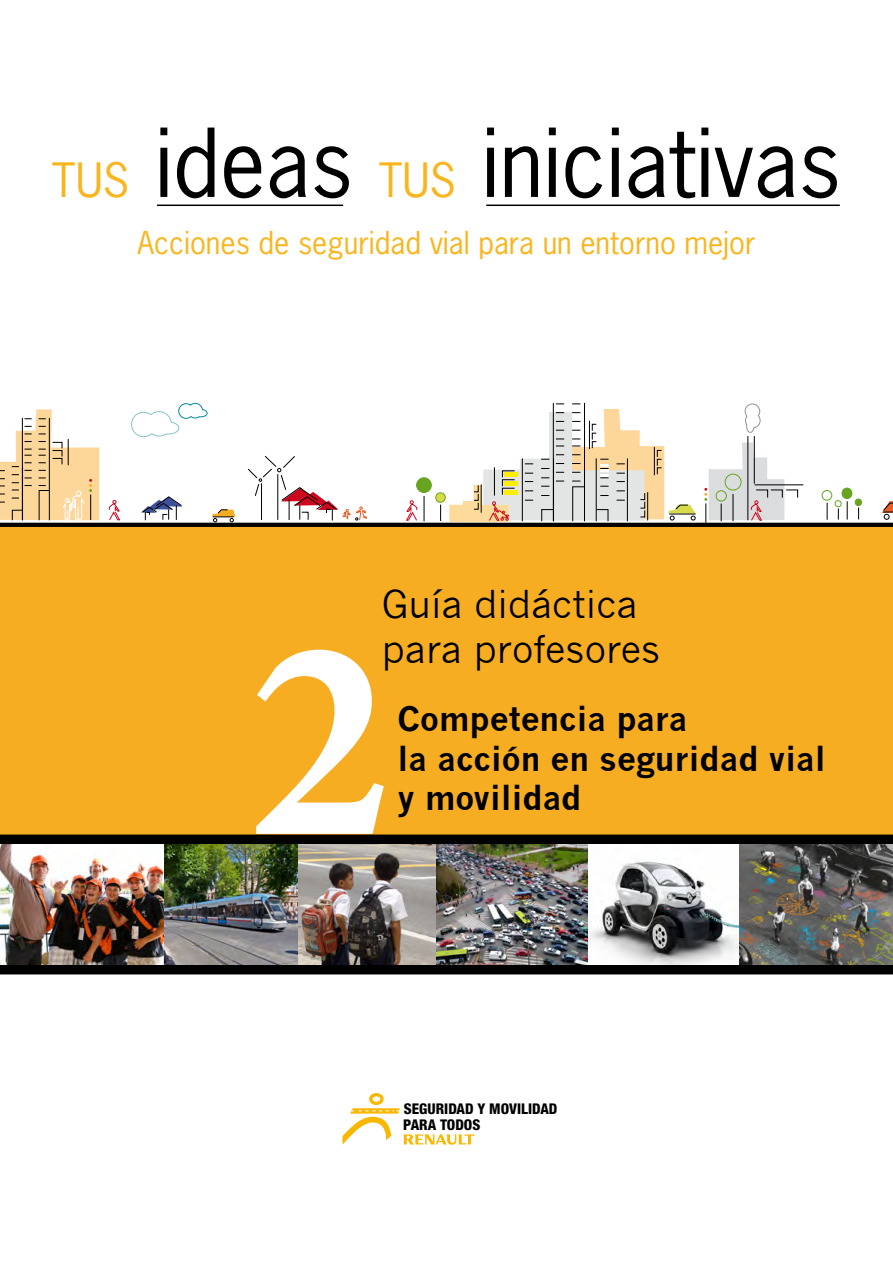
<style>
.page{position:relative;width:893px;height:1263px;background:#fff}
.page>*{position:absolute;margin:0;border:0;box-sizing:border-box;transform-origin:0 0}
.t1{font:700 289.95px "Minion Pro";color:#fff}
.t2{font:89.1px "News Gothic Std";color:#000}
.t3{font:37.5px/45px "News Gothic";color:#000}
.t4{font:700 33px/39.6px "News Gothic";color:#000}
.t5{font:29.7px "News Gothic Std";color:#f9b51d}
.t6{font:800 condensed 14.85px/16.2px "Helvetica Neue LT Std";color:#000}
.s1{font-size:44.55px;color:#f9b51d}
</style>
<div class="page">
<div style="left:0;top:523px;width:893px;height:330px;background:#f7ad21"></div>
<svg style="left:0;top:834px;width:893px;height:10px;background:#0d0901"></svg>
<div style="left:0;top:965px;width:893px;height:9px;background:#000"></div>
<svg style="left:0;top:402px;width:893px;height:125px"></svg>
<img style="left:164px;top:844px;width:134px;height:121px">
<img style="left:0;top:844px;width:164px;height:121px">
<img style="left:298px;top:844px;width:139px;height:121px">
<img style="left:437px;top:844px;width:151px;height:121px">
<img style="left:588px;top:844px;width:305px;height:121px">
<hr style="left:157px;top:205px;width:186px;height:1px;background:#000">
<hr style="left:486px;top:205px;width:354px;height:1px;background:#000">
<svg style="left:342px;top:1093px;width:132px;height:52px"></svg>
<h2 class="t2" style="left:52px;top:106px;width:790px"><span class="s1">TUS</span> ideas <span class="s1">TUS</span> iniciativas</h2>
<p class="t5" style="left:138px;top:224px;width:619px">Acciones de seguridad vial para un entorno mejor</p>
<p class="t3" style="left:382px;top:581px;width:280px">Guía didáctica para profesores</p>
<h1 class="t1" style="left:247px;top:568px;width:146px">2</h1>
<p class="t4" style="left:398px;top:698px;width:430px">Competencia para<br>la acción en seguridad vial y movilidad</p>
<p class="t6" style="left:403px;top:1100px;width:156px">SEGURIDAD Y MOVILIDAD<br>PARA TODOS</p>
</div>
